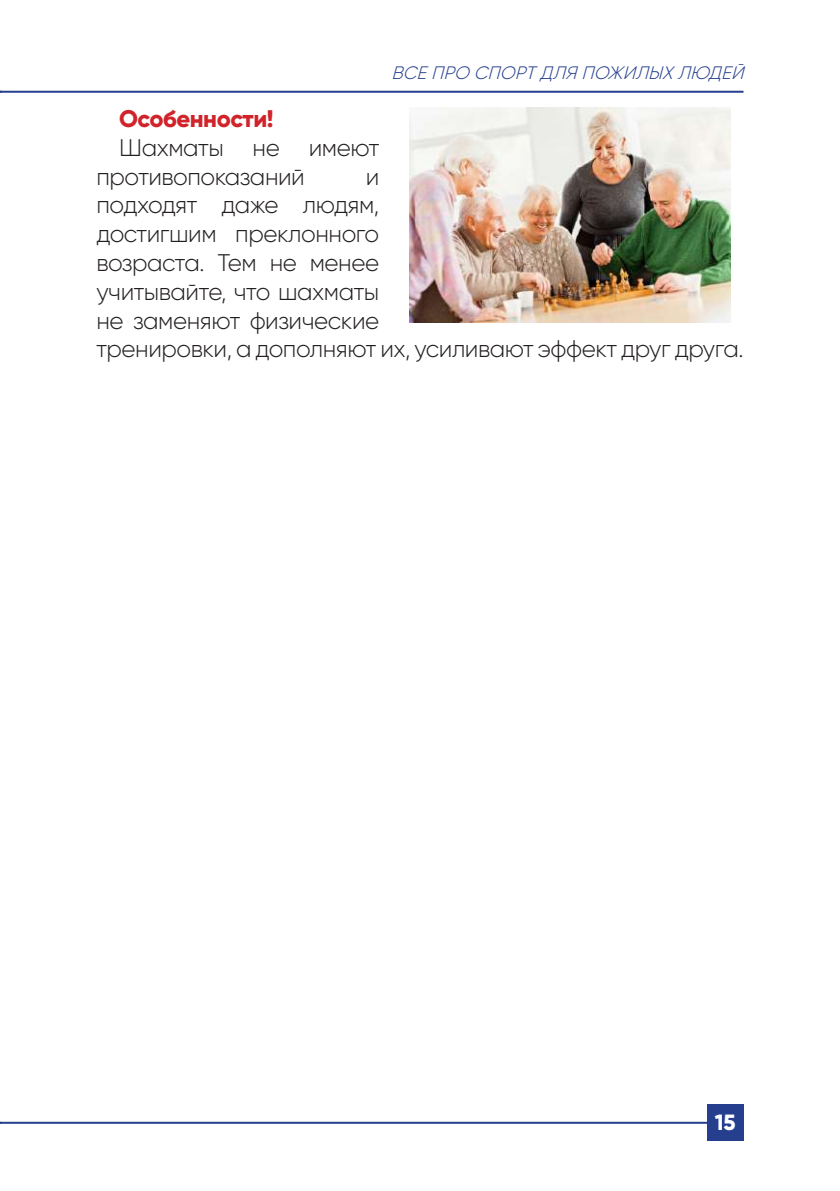
<style>
.page{position:relative;width:840px;height:1191px;background:#fff}
.page>*{position:absolute;margin:0;border:0;box-sizing:border-box;transform-origin:0 0}
.t1{font:300 24px/28.8px "Gilroy";letter-spacing:-.02em;color:#231f20}
.t2{font:800 24px "Gilroy";letter-spacing:-.02em;color:#d1232a}
.t3{font:800 22px "Gilroy";color:#fff}
.t4{font:italic 300 18px "Gilroy";color:#253f8e}
</style>
<div class="page">
<hr style="left:0;top:1121px;width:713px;height:2px;background:#253f8e">
<div style="left:706px;top:1104px;width:37px;height:36px;background:#253f8e"></div>
<hr style="left:0;top:91px;width:743px;height:2px;background:#253f8e">
<img style="left:409px;top:108px;width:321px;height:214px">
<p class="t4" style="left:391px;top:62px;width:359px">ВСЕПРО СПОРТДЛЯ ПОЖИЛЫХЛЮДЕЙ</p>
<p class="t2" style="left:119px;top:103px;width:156px">Особенности!</p>
<p class="t1" style="left:96px;top:133px;width:284px;text-indent:23px">Шахматы не имеют противопоказаний</p>
<p class="t1" style="left:96px;top:161px;width:648px;text-indent:269px">и<br>подходят даже людям,<br>достигшим преклонного<br>возраста. Тем не менее<br>учитывайте, что шахматы<br>не заменяют физические<br>тренировки, а дополняют их, усиливают эффект друг друга.</p>
<p class="t3" style="left:714px;top:1108px;width:22px">15</p>
</div>
